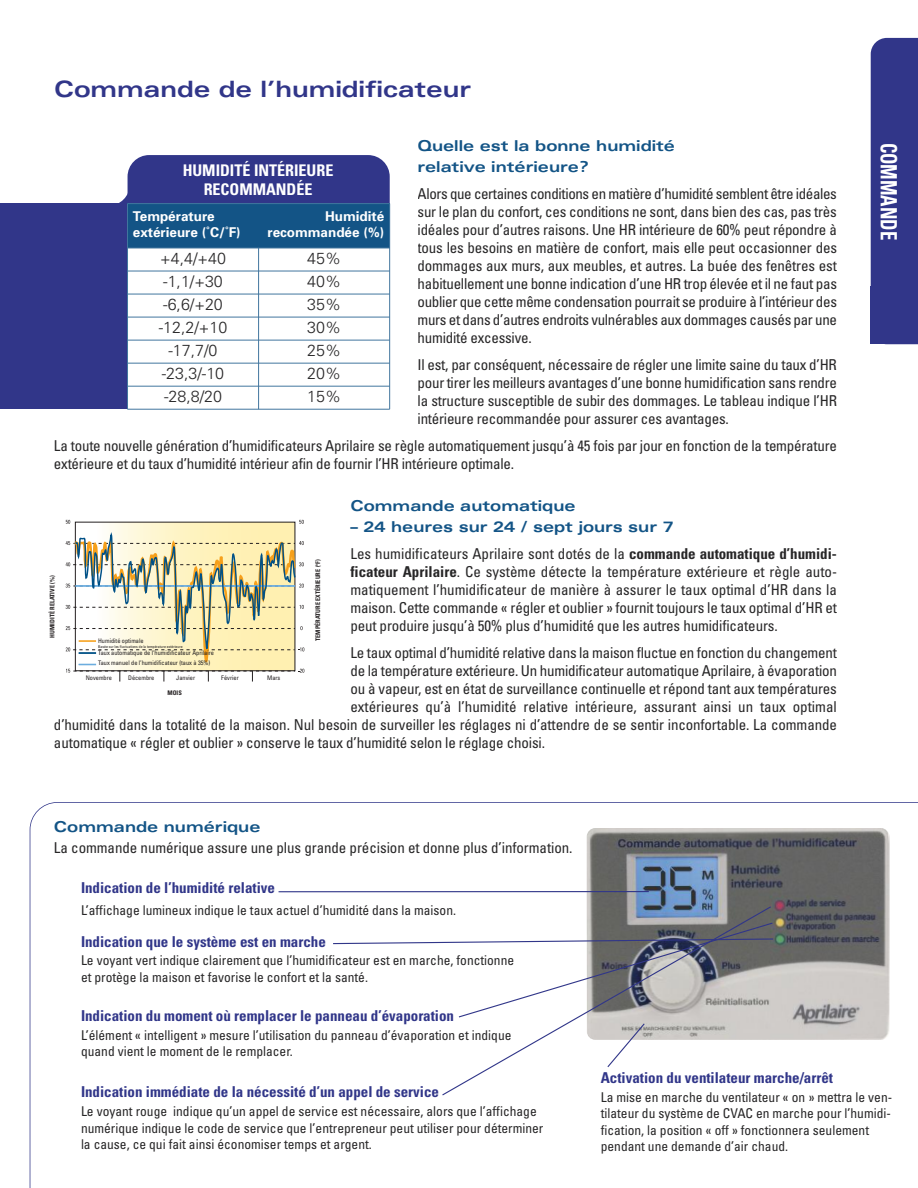
<style>
.page{position:relative;width:918px;height:1188px;background:#fff}
.page>*{position:absolute;margin:0;border:0;box-sizing:border-box;transform-origin:0 0}
.t1{font:700 expanded 22.5px "Univers";color:#313689}
.t2{font:700 condensed 22.5px "Univers";color:#fff;scale:.83 1}
.t3{font:300 16.05px "Univers";color:#272627}
.t4{font:700 condensed 16.05px/19.4px "Univers";color:#fff;text-align:center}
.t5{font:condensed 15px/18px "Univers";letter-spacing:-.01em;color:#272627;text-align:justify}
.t6{font:700 condensed 15px "Univers";color:#313689}
.t7{font:700 expanded 15px/21px "Univers";color:#135486}
.t8{font:condensed 13.5px/16.5px "Univers";color:#272627}
.t9{font:700 13.5px "Univers";color:#fff}
.t10{font:condensed 6.3px/10.1px "Univers";color:#231f20}
.t11{font:700 condensed 6.3px "Univers";color:#231f20}
.t12{font:condensed 3.9px "Univers";color:#231f20}
.s1{font-weight:700;font-stretch:expanded;color:#135486}
.s2{font-weight:700}
</style>
<div class="page">
<div style="left:871px;top:38px;width:47px;height:249px;background:#313689"></div>
<div style="left:871px;top:287px;width:47px;height:57px;background:#313689"></div>
<svg style="left:30px;top:802px;width:888px;height:386px"></svg>
<img style="left:587px;top:828px;width:303px;height:212px;border-radius:9px">
<hr style="left:279px;top:891px;width:370px;height:1px;background:#313689">
<svg style="left:441px;top:905px;width:331px;height:192px"></svg>
<svg style="left:66px;top:519px;width:238px;height:163px"></svg>
<div style="left:0;top:204px;width:133px;height:205px;background:#313689"></div>
<div style="left:128px;top:155px;width:262px;height:158px;background:#313689;border-radius:22px"></div>
<div style="left:108px;top:184px;width:71px;height:57px;background:#313689;border-radius:22px"></div>
<div style="left:128px;top:204px;width:262px;height:44px;background:#135486"></div>
<div style="left:128px;top:248px;width:131px;height:23px;background:#fff"></div>
<div style="left:259px;top:248px;width:131px;height:23px;background:#fff"></div>
<div style="left:128px;top:271px;width:131px;height:23px;background:#fff"></div>
<div style="left:259px;top:271px;width:131px;height:23px;background:#fff"></div>
<div style="left:128px;top:294px;width:131px;height:23px;background:#fff"></div>
<div style="left:259px;top:294px;width:131px;height:23px;background:#fff"></div>
<div style="left:128px;top:317px;width:131px;height:23px;background:#fff"></div>
<div style="left:128px;top:340px;width:131px;height:23px;background:#fff"></div>
<div style="left:128px;top:363px;width:131px;height:23px;background:#fff"></div>
<div style="left:128px;top:386px;width:131px;height:23px;background:#fff"></div>
<hr style="left:127px;top:204px;width:1px;height:205px;background:#42769e">
<hr style="left:258px;top:248px;width:1px;height:161px;background:#42769e">
<hr style="left:389px;top:204px;width:1px;height:205px;background:#42769e">
<hr style="left:128px;top:203px;width:262px;height:1px;background:#42769e">
<hr style="left:128px;top:248px;width:262px;height:1px;background:#42769e">
<hr style="left:128px;top:271px;width:262px;height:1px;background:#42769e">
<hr style="left:128px;top:294px;width:262px;height:1px;background:#42769e">
<hr style="left:128px;top:317px;width:262px;height:1px;background:#42769e">
<hr style="left:128px;top:340px;width:262px;height:1px;background:#42769e">
<hr style="left:128px;top:363px;width:262px;height:1px;background:#42769e">
<hr style="left:128px;top:386px;width:262px;height:1px;background:#42769e">
<hr style="left:128px;top:409px;width:262px;height:1px;background:#42769e">
<svg style="left:332px;top:922px;width:442px;height:146px"></svg>
<h1 class="t1" style="left:54px;top:81px;width:419px">Commande de l’humidificateur</h1>
<p class="t7" style="left:418px;top:137px;width:259px">Quelle est la bonne humidité relative intérieure?</p>
<p class="t5" style="left:418px;top:186px;width:421px">Alors que certaines conditions en matière d’humidité semblent être idéales sur le plan du confort, ces conditions ne sont, dans bien des cas, pas très idéales pour d’autres raisons. Une HR intérieure de 60% peut répondre à tous les besoins en matière de confort, mais elle peut occasionner des dommages aux murs, aux meubles, et autres. La buée des fenêtres est habituellement une bonne indication d’une HR trop élevée et il ne faut pas oublier que cette même condensation pourrait se produire à l’intérieur des murs et dans d’autres endroits vulnérables aux dommages causés par une humidité excessive.</p>
<p class="t5" style="left:418px;top:357px;width:421px">Il est, par conséquent, nécessaire de régler une limite saine du taux d’HR pour tirer les meilleurs avantages d’une bonne humidification sans rendre la structure susceptible de subir des dommages. Le tableau indique l’HR intérieure recommandée pour assurer ces avantages.</p>
<p class="t5" style="left:54px;top:438px;width:784px">La toute nouvelle génération d’humidificateurs Aprilaire se règle automatiquement jusqu’à 45 fois par jour en fonction de la température extérieure et du taux d’humidité intérieur afin de fournir l’HR intérieure optimale.</p>
<p class="t7" style="left:350px;top:497px;width:227px">Commande automatique</p>
<p class="t5" style="left:350px;top:515px;width:488px;line-height:27px"><span class="s1">– 24 heures sur 24 / sept jours sur 7<br></span>Les humidificateurs Aprilaire sont dotés de la <span class="s2">commande automatique d’humidi-</span></p>
<p class="t5" style="left:350px;top:564px;width:488px"><span class="s2">ficateur Aprilaire</span>. Ce système détecte la température extérieure et règle auto&shy;matiquement l’humidificateur de manière à assurer le taux optimal d’HR dans la maison. Cette commande « régler et oublier » fournit toujours le taux optimal d’HR et peut produire jusqu’à 50% plus d’humidité que les autres humidificateurs.</p>
<p class="t5" style="left:350px;top:645px;width:488px">Le taux optimal d’humidité relative dans la maison fluctue en fonction du changement</p>
<p class="t5" style="left:350px;top:663px;width:488px">de la température extérieure. Un humidificateur automatique Aprilaire, à évaporation</p>
<p class="t5" style="left:350px;top:681px;width:488px">ou à vapeur, est en état de surveillance continuelle et répond tant aux températures</p>
<p class="t5" style="left:350px;top:699px;width:488px">extérieures qu’à l’humidité relative intérieure, assurant ainsi un taux optimal</p>
<p class="t5" style="left:54px;top:717px;width:784px">d’humidité dans la totalité de la maison. Nul besoin de surveiller les réglages ni d’attendre de se sentir inconfortable. La commande</p>
<p class="t5" style="left:54px;top:735px;width:493px">automatique « régler et oublier » conserve le taux d’humidité selon le réglage choisi.</p>
<p class="t4" style="left:183px;top:162px;width:152px">HUMIDITÉ INTÉRIEURE<br>RECOMMANDÉE</p>
<p class="t9" style="left:133px;top:212px;width:83px">Température</p>
<p class="t9" style="left:325px;top:212px;width:61px">Humidité</p>
<p class="t9" style="left:133px;top:228px;width:109px">extérieure (˚C/˚F)</p>
<p class="t9" style="left:267px;top:228px;width:118px">recommandée (%)</p>
<p class="t3" style="left:160px;top:252px;width:67px">+4,4/+40</p>
<p class="t3" style="left:307px;top:252px;width:35px">45%</p>
<p class="t3" style="left:163px;top:275px;width:61px">-1,1/+30</p>
<p class="t3" style="left:307px;top:275px;width:35px">40%</p>
<p class="t3" style="left:163px;top:298px;width:61px">-6,6/+20</p>
<p class="t3" style="left:307px;top:298px;width:35px">35%</p>
<p class="t3" style="left:159px;top:321px;width:70px">-12,2/+10</p>
<p class="t3" style="left:307px;top:321px;width:35px">30%</p>
<p class="t3" style="left:169px;top:344px;width:51px">-17,7/0</p>
<p class="t3" style="left:307px;top:344px;width:35px">25%</p>
<p class="t3" style="left:162px;top:367px;width:64px">-23,3/-10</p>
<p class="t3" style="left:307px;top:367px;width:35px">20%</p>
<p class="t3" style="left:164px;top:390px;width:59px">-28,8/20</p>
<p class="t3" style="left:307px;top:390px;width:35px">15%</p>
<p class="t11" style="left:316px;top:641px;width:83px;rotate:-90deg">TEMPÉRATURE EXTÉRIEURE (<sup>o</sup>F)</p>
<p class="t11" style="left:50px;top:638px;width:64px;rotate:-90deg">HUMIDITÉ RELATIVE (%)</p>
<p class="t10" style="left:98px;top:636px;width:47px">Humidité optimale</p>
<p class="t12" style="left:98px;top:645px;width:86px">Basée sur les fluctuations de la température extérieure</p>
<p class="t10" style="left:98px;top:649px;width:117px">Taux automatique de l’humidificateur Aprilaire<br>Taux manuel de l’humidificateur (taux à 35%)</p>
<p class="t10" style="left:86px;top:674px;width:28px">Novembre</p>
<p class="t10" style="left:128px;top:674px;width:28px">Décembre</p>
<p class="t10" style="left:176px;top:674px;width:20px">Janvier</p>
<p class="t10" style="left:221px;top:674px;width:19px">Février</p>
<p class="t10" style="left:267px;top:674px;width:15px">Mars</p>
<p class="t11" style="left:168px;top:690px;width:16px">MOIS</p>
<p class="t7" style="left:54px;top:818px;width:208px">Commande numérique</p>
<p class="t5" style="left:54px;top:840px;width:520px">La commande numérique assure une plus grande précision et donne plus d’information.</p>
<p class="t6" style="left:81px;top:882px;width:195px">Indication de l’humidité relative</p>
<p class="t8" style="left:81px;top:903px;width:377px">L’affichage lumineux indique le taux actuel d’humidité dans la maison.</p>
<p class="t6" style="left:81px;top:936px;width:246px">Indication que le système est en marche</p>
<p class="t8" style="left:81px;top:954px;width:435px">Le voyant vert indique clairement que l’humidificateur est en marche, fonctionne et protège la maison et favorise le confort et la santé.</p>
<p class="t6" style="left:81px;top:1010px;width:375px">Indication du moment où remplacer le panneau d’évaporation</p>
<p class="t8" style="left:81px;top:1028px;width:432px">L’élément « intelligent » mesure l’utilisation du panneau d’évaporation et indique quand vient le moment de le remplacer.</p>
<h1 class="t2" style="left:897px;top:143px;width:119px;rotate:90deg">COMMANDE</h1>
<p class="t6" style="left:81px;top:1087px;width:360px">Indication immédiate de la nécessité d’un appel de service</p>
<p class="t8" style="left:81px;top:1104px;width:464px">Le voyant rouge indique qu’un appel de service est nécessaire, alors que l’affichage numérique indique le code de service que l’entrepreneur peut utiliser pour déterminer la cause, ce qui fait ainsi économiser temps et argent.</p>
<p class="t6" style="left:601px;top:1072px;width:234px">Activation du ventilateur marche/arrêt</p>
<p class="t8" style="left:601px;top:1090px;width:293px">La mise en marche du ventilateur « on » mettra le ven&shy;tilateur du système de CVAC en marche pour l’humidi&shy;fication, la position « off » fonctionnera seulement pendant une demande d’air chaud.</p>
</div>
